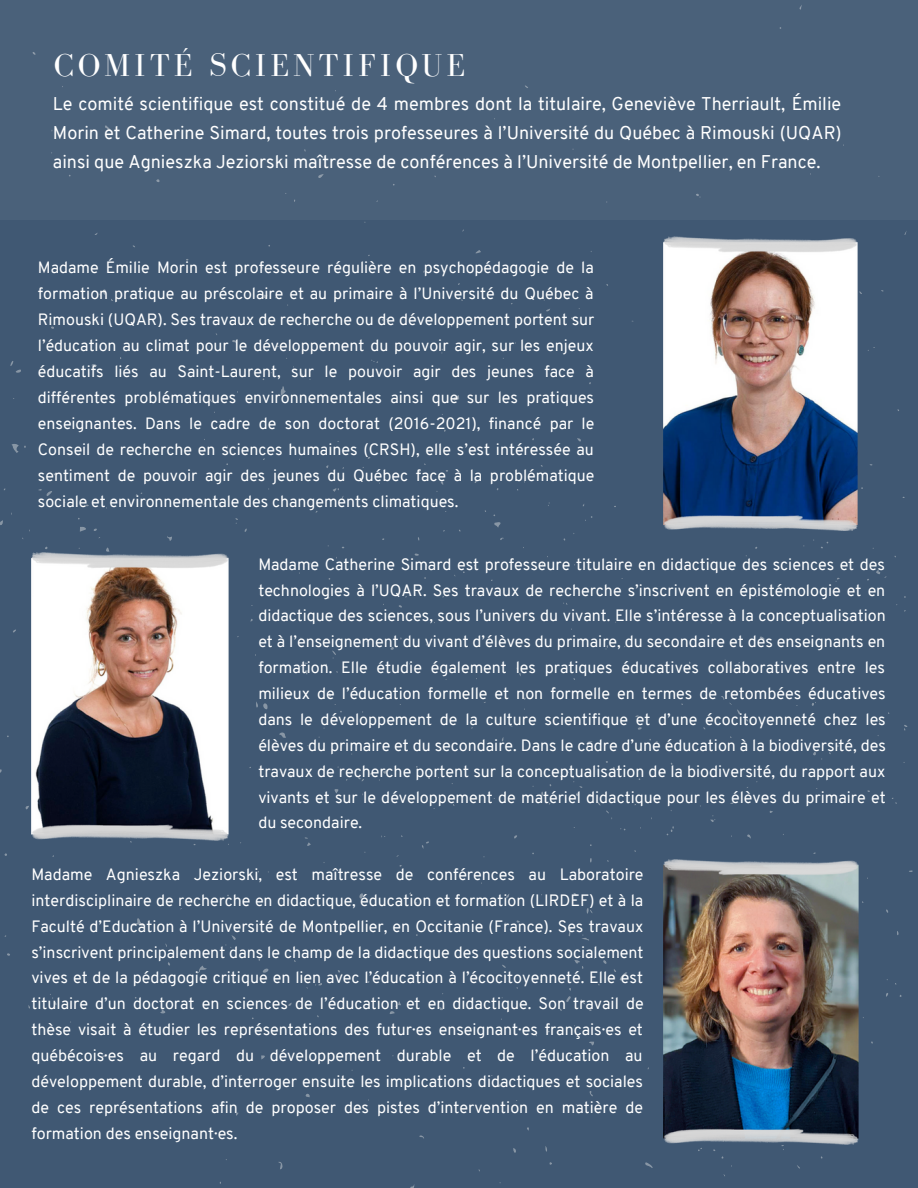
<style>
.page{position:relative;width:918px;height:1188px;background:#fff}
.page>*{position:absolute;margin:0;border:0;box-sizing:border-box;transform-origin:0 0}
.t1{font:32.7px "Bodoni FLF";letter-spacing:.12em;color:#fff}
.t2{font:18px/29.2px "Overpass";color:#fff;text-align:justify}
.t3{font:16.05px/25.8px "Overpass";color:#fff;text-align:justify}
</style>
<div class="page">
<div style="left:0;top:220px;width:918px;height:968px;background:#405873"></div>
<div style="left:0;top:0;width:918px;height:220px;background:#4a617a"></div>
<img style="left:664px;top:236px;width:193px;height:295px">
<img style="left:31px;top:553px;width:197px;height:288px">
<img style="left:664px;top:860px;width:194px;height:284px">
<p class="t1" style="left:54px;top:47px;width:413px">COMITÉ SCIENTIFIQUE</p>
<p class="t2" style="left:53px;top:90px;width:790px">Le comité scientifique est constitué de 4 membres dont la titulaire, Geneviève Therriault, Émilie Morin et Catherine Simard, toutes trois professeures à l’Université du Québec à Rimouski (UQAR) ainsi que Agnieszka Jeziorski maîtresse de conférences à l’Université de Montpellier, en France.</p>
<p class="t3" style="left:38px;top:256px;width:558px">Madame Émilie Morin est professeure régulière en psychopédagogie de la formation pratique au préscolaire et au primaire à l’Université du Québec à Rimouski (UQAR). Ses travaux de recherche ou de développement portent sur l’éducation au climat pour le développement du pouvoir agir, sur les enjeux éducatifs liés au Saint-Laurent, sur le pouvoir agir des jeunes face à différentes problématiques environnementales ainsi que sur les pratiques enseignantes. Dans le cadre de son doctorat (2016-2021), financé par le Conseil de recherche en sciences humaines (CRSH), elle s’est intéressée au sentiment de pouvoir agir des jeunes du Québec face à la problématique sociale et environnementale des changements climatiques.</p>
<p class="t3" style="left:258px;top:553px;width:629px">Madame Catherine Simard est professeure titulaire en didactique des sciences et des technologies à l’UQAR. Ses travaux de recherche s’inscrivent en épistémologie et en didactique des sciences, sous l’univers du vivant. Elle s’intéresse à la conceptualisation et à l’enseignement du vivant d’élèves du primaire, du secondaire et des enseignants en formation. Elle étudie également les pratiques éducatives collaboratives entre les milieux de l’éducation formelle et non formelle en termes de retombées éducatives dans le développement de la culture scientifique et d’une écocitoyenneté chez les élèves du primaire et du secondaire. Dans le cadre d’une éducation à la biodiversité, des travaux de recherche portent sur la conceptualisation de la biodiversité, du rapport aux vivants et sur le développement de matériel didactique pour les élèves du primaire et du secondaire.</p>
<p class="t3" style="left:31px;top:863px;width:614px">Madame Agnieszka Jeziorski, est maîtresse de conférences au Laboratoire interdisciplinaire de recherche en didactique, éducation et formation (LIRDEF) et à la Faculté d’Education à l’Université de Montpellier, en Occitanie (France). Ses travaux s’inscrivent principalement dans le champ de la didactique des questions socialement vives et de la pédagogie critique en lien avec l’éducation à l’écocitoyenneté. Elle est titulaire d’un doctorat en sciences de l’éducation et en didactique. Son travail de thèse visait à étudier les représentations des futur·es enseignant·es français·es et québécois·es au regard du développement durable et de l’éducation au développement durable, d’interroger ensuite les implications didactiques et sociales de ces représentations afin de proposer des pistes d’intervention en matière de formation des enseignant·es.</p>
</div>
